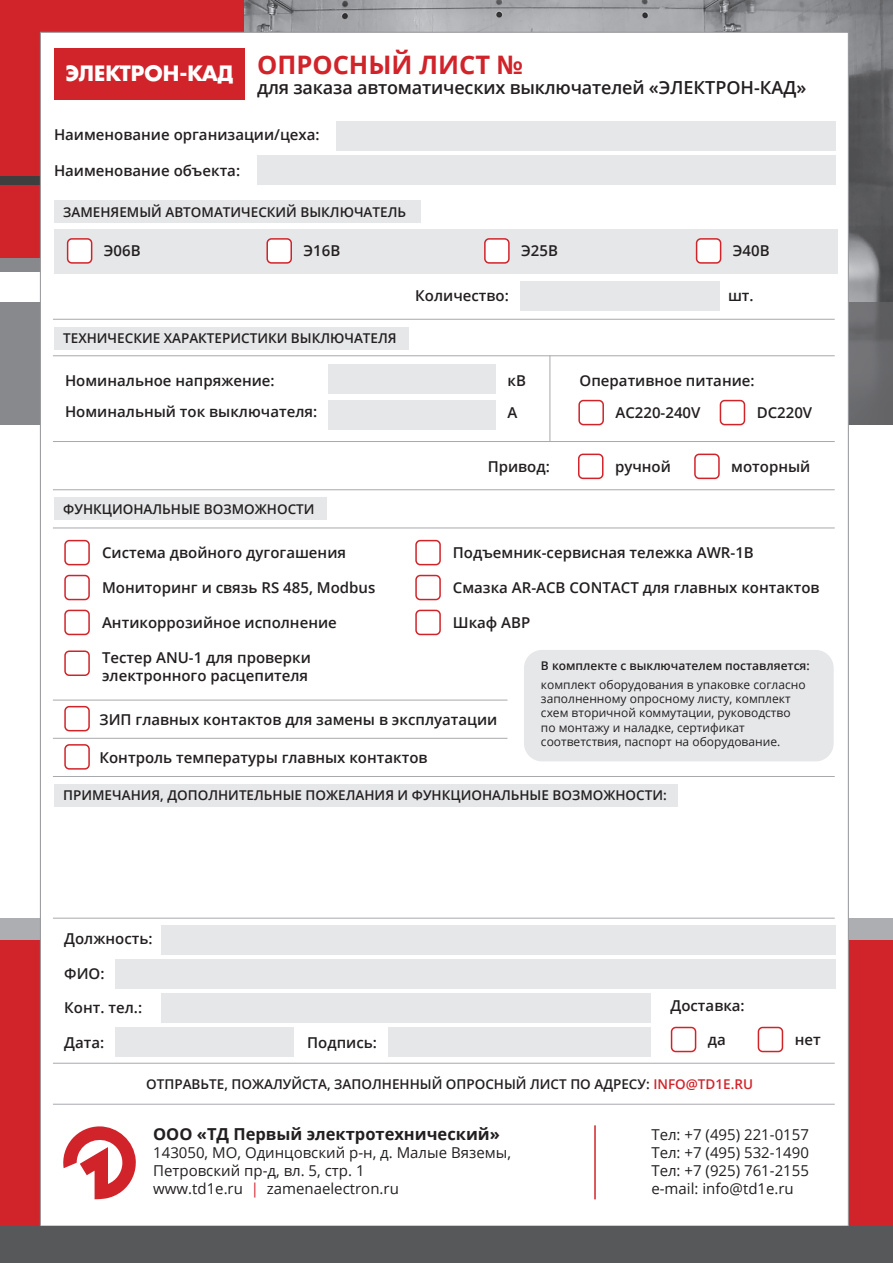
<style>
.page{position:relative;width:893px;height:1263px;background:#fff}
.page>*{position:absolute;margin:0;border:0;box-sizing:border-box;transform-origin:0 0}
.t1{font:700 25.5px "Open Sans";color:#d1232a}
.t2{font:700 20.7px "AG Fatum C";color:#fff}
.t3{font:600 18px "Open Sans";letter-spacing:-.01em;color:#231f20}
.t4{font:700 16.5px "Open Sans";color:#231f20}
.t5{font:600 15px/31.5px "Open Sans";color:#231f20}
.t6{font:15px/18px "Open Sans";color:#231f20}
.t7{font:600 13.5px "Open Sans";color:#231f20}
.t8{font:12px/14.4px "Open Sans";color:#231f20}
.t9{font:600 12px "Open Sans";color:#231f20}
.s1{color:#d1232a}
</style>
<div class="page">
<hr style="left:892px;top:411px;width:1px;height:852px;background:#d1232a">
<hr style="left:889px;top:657px;width:4px;height:74px;background:#fff">
<div style="left:0;top:929px;width:893px;height:334px;background:#d1232a"></div>
<div style="left:0;top:0;width:245px;height:263px;background:#d1232a"></div>
<div style="left:0;top:258px;width:122px;height:166px;background:#87898c"></div>
<div style="left:0;top:273px;width:185px;height:29px;background:#fff"></div>
<div style="left:0;top:918px;width:893px;height:22px;background:#adaeb2"></div>
<div style="left:0;top:176px;width:893px;height:9px;background:#3e3e3f"></div>
<img style="left:245px;top:0;width:648px;height:302px">
<svg style="left:849px;top:302px;width:44px;height:122px;background:#6a6a6d"></svg>
<div style="left:40px;top:32px;width:809px;height:1194px;background:#fff;border:1px solid #939598"></div>
<svg style="left:63px;top:1126px;width:73px;height:73px"></svg>
<hr style="left:594px;top:1125px;width:2px;height:74px;background:#d1232a">
<div style="left:54px;top:48px;width:191px;height:52px;background:#d1232a"></div>
<div style="left:336px;top:121px;width:500px;height:30px;background:#e6e7e9"></div>
<div style="left:257px;top:155px;width:579px;height:30px;background:#e6e7e9"></div>
<div style="left:520px;top:281px;width:199px;height:30px;background:#e6e7e9"></div>
<hr style="left:53px;top:355px;width:782px;height:1px;background:#a8a9ad">
<hr style="left:53px;top:528px;width:782px;height:1px;background:#a8a9ad">
<hr style="left:53px;top:738px;width:454px;height:1px;background:#a8a9ad">
<hr style="left:53px;top:776px;width:782px;height:1px;background:#a8a9ad">
<hr style="left:53px;top:918px;width:782px;height:1px;background:#a8a9ad">
<hr style="left:53px;top:1063px;width:782px;height:1px;background:#a8a9ad">
<hr style="left:53px;top:1104px;width:782px;height:1px;background:#a8a9ad">
<hr style="left:53px;top:319px;width:782px;height:1px;background:#a8a9ad">
<hr style="left:53px;top:441px;width:782px;height:1px;background:#a8a9ad">
<hr style="left:53px;top:489px;width:782px;height:1px;background:#a8a9ad">
<hr style="left:53px;top:700px;width:454px;height:1px;background:#a8a9ad">
<hr style="left:550px;top:355px;width:1px;height:86px;background:#a8a9ad">
<div style="left:54px;top:327px;width:355px;height:23px;background:#e6e7e9"></div>
<div style="left:54px;top:497px;width:272px;height:23px;background:#e6e7e9"></div>
<div style="left:54px;top:200px;width:367px;height:23px;background:#e6e7e9"></div>
<div style="left:54px;top:784px;width:623px;height:23px;background:#e6e7e9"></div>
<div style="left:328px;top:364px;width:168px;height:30px;background:#e6e7e9"></div>
<div style="left:328px;top:400px;width:168px;height:30px;background:#e6e7e9"></div>
<div style="left:578px;top:400px;width:26px;height:25px;border:2px solid #d1232a;border-radius:4px"></div>
<div style="left:720px;top:400px;width:25px;height:25px;border:2px solid #d1232a;border-radius:4px"></div>
<div style="left:578px;top:454px;width:25px;height:25px;border:2px solid #d1232a;border-radius:4px"></div>
<div style="left:694px;top:454px;width:26px;height:25px;border:2px solid #d1232a;border-radius:4px"></div>
<div style="left:671px;top:1027px;width:25px;height:25px;border:2px solid #d1232a;border-radius:4px"></div>
<div style="left:758px;top:1027px;width:25px;height:25px;border:2px solid #d1232a;border-radius:4px"></div>
<div style="left:64px;top:540px;width:26px;height:25px;border:2px solid #d1232a;border-radius:4px"></div>
<div style="left:415px;top:540px;width:26px;height:25px;border:2px solid #d1232a;border-radius:4px"></div>
<div style="left:415px;top:575px;width:26px;height:25px;border:2px solid #d1232a;border-radius:4px"></div>
<div style="left:415px;top:610px;width:26px;height:25px;border:2px solid #d1232a;border-radius:4px"></div>
<div style="left:64px;top:575px;width:26px;height:25px;border:2px solid #d1232a;border-radius:4px"></div>
<div style="left:64px;top:610px;width:26px;height:25px;border:2px solid #d1232a;border-radius:4px"></div>
<div style="left:64px;top:650px;width:26px;height:26px;border:2px solid #d1232a;border-radius:4px"></div>
<div style="left:64px;top:706px;width:26px;height:25px;border:2px solid #d1232a;border-radius:4px"></div>
<div style="left:64px;top:744px;width:26px;height:26px;border:2px solid #d1232a;border-radius:4px"></div>
<div style="left:524px;top:650px;width:310px;height:111px;background:#e6e7e9;border-radius:18px"></div>
<div style="left:162px;top:925px;width:674px;height:30px;background:#e6e7e9"></div>
<div style="left:115px;top:959px;width:721px;height:29px;background:#e6e7e9"></div>
<div style="left:162px;top:993px;width:489px;height:29px;background:#e6e7e9"></div>
<div style="left:115px;top:1027px;width:179px;height:29px;background:#e6e7e9"></div>
<div style="left:388px;top:1027px;width:263px;height:29px;background:#e6e7e9"></div>
<div style="left:54px;top:229px;width:784px;height:45px;background:#e6e7e9"></div>
<div style="left:68px;top:239px;width:24px;height:24px;background:#fff;border-radius:4px"></div>
<div style="left:67px;top:238px;width:25px;height:26px;border:2px solid #d1232a;border-radius:4px"></div>
<div style="left:267px;top:239px;width:24px;height:24px;background:#fff;border-radius:4px"></div>
<div style="left:266px;top:238px;width:26px;height:26px;border:2px solid #d1232a;border-radius:4px"></div>
<div style="left:485px;top:239px;width:24px;height:24px;background:#fff;border-radius:4px"></div>
<div style="left:484px;top:238px;width:26px;height:26px;border:2px solid #d1232a;border-radius:4px"></div>
<div style="left:697px;top:239px;width:24px;height:24px;background:#fff;border-radius:4px"></div>
<div style="left:696px;top:238px;width:25px;height:26px;border:2px solid #d1232a;border-radius:4px"></div>
<div style="left:0;top:1226px;width:893px;height:37px;background:#57585a"></div>
<p class="t1" style="left:257px;top:46px;width:267px">ОПРОСНЫЙ ЛИСТ №</p>
<p class="t2" style="left:65px;top:59px;width:169px">ЭЛЕКТРОН-КАД</p>
<p class="t3" style="left:257px;top:75px;width:551px">для заказа автоматических выключателей «ЭЛЕКТРОН-КАД»</p>
<p class="t5" style="left:54px;top:119px;width:267px">Наименование организации/цеха:</p>
<p class="t5" style="left:54px;top:154px;width:188px">Наименование объекта:</p>
<p class="t7" style="left:63px;top:202px;width:344px">ЗАМЕНЯЕМЫЙ АВТОМАТИЧЕСКИЙ ВЫКЛЮЧАТЕЛЬ</p>
<p class="t5" style="left:104px;top:235px;width:38px">Э06В</p>
<p class="t5" style="left:304px;top:235px;width:38px">Э16В</p>
<p class="t5" style="left:521px;top:235px;width:38px">Э25В</p>
<p class="t5" style="left:733px;top:235px;width:38px">Э40В</p>
<p class="t7" style="left:63px;top:329px;width:335px">ТЕХНИЧЕСКИЕ ХАРАКТЕРИСТИКИ ВЫКЛЮЧАТЕЛЯ</p>
<p class="t5" style="left:415px;top:280px;width:95px">Количество:</p>
<p class="t5" style="left:728px;top:280px;width:27px">шт.</p>
<p class="t5" style="left:65px;top:364px;width:254px">Номинальное напряжение:<br>Номинальный ток выключателя:</p>
<p class="t5" style="left:507px;top:364px;width:20px">кВ</p>
<p class="t5" style="left:580px;top:364px;width:177px">Оперативное питание:</p>
<p class="t5" style="left:507px;top:396px;width:11px">А</p>
<p class="t5" style="left:615px;top:396px;width:86px">AC220-240V</p>
<p class="t5" style="left:757px;top:396px;width:57px">DC220V</p>
<p class="t7" style="left:63px;top:499px;width:253px">ФУНКЦИОНАЛЬНЫЕ ВОЗМОЖНОСТИ</p>
<p class="t5" style="left:488px;top:450px;width:64px">Привод:</p>
<p class="t5" style="left:615px;top:450px;width:57px">ручной</p>
<p class="t5" style="left:731px;top:450px;width:81px">моторный</p>
<p class="t5" style="left:102px;top:536px;width:246px">Система двойного дугогашения</p>
<p class="t5" style="left:102px;top:571px;width:275px">Мониторинг и связь RS 485, Modbus</p>
<p class="t5" style="left:102px;top:606px;width:236px">Антикоррозийное исполнение</p>
<p class="t5" style="left:102px;top:648px;width:210px;line-height:18px">Тестер ANU-1 для проверки электронного расцепителя</p>
<p class="t5" style="left:453px;top:536px;width:302px">Подъемник-сервисная тележка AWR-1B</p>
<p class="t5" style="left:453px;top:571px;width:368px">Смазка AR-ACB CONTACT для главных контактов</p>
<p class="t5" style="left:453px;top:606px;width:79px">Шкаф АВР</p>
<p class="t9" style="left:541px;top:657px;width:270px">В комплекте с выключателем поставляется:</p>
<p class="t8" style="left:541px;top:677px;width:266px">комплект оборудования в упаковке согласно заполненному опросному листу, комплект схем вторичной коммутации, руководство по монтажу и наладке, сертификат соответствия, паспорт на оборудование.</p>
<p class="t5" style="left:100px;top:703px;width:399px">ЗИП главных контактов для замены в эксплуатации</p>
<p class="t5" style="left:100px;top:742px;width:330px">Контроль температуры главных контактов</p>
<p class="t7" style="left:63px;top:786px;width:605px">ПРИМЕЧАНИЯ, ДОПОЛНИТЕЛЬНЫЕ ПОЖЕЛАНИЯ И ФУНКЦИОНАЛЬНЫЕ ВОЗМОЖНОСТИ:</p>
<p class="t5" style="left:64px;top:923px;width:90px">Должность:</p>
<p class="t5" style="left:64px;top:957px;width:42px">ФИО:</p>
<p class="t5" style="left:64px;top:992px;width:79px">Конт. тел.:</p>
<p class="t5" style="left:64px;top:1026px;width:42px">Дата:</p>
<p class="t5" style="left:307px;top:1026px;width:71px">Подпись:</p>
<p class="t5" style="left:670px;top:989px;width:76px">Доставка:</p>
<p class="t5" style="left:708px;top:1023px;width:19px">да</p>
<p class="t5" style="left:795px;top:1023px;width:28px">нет</p>
<p class="t7" style="left:146px;top:1075px;width:608px">ОТПРАВЬТЕ, ПОЖАЛУЙСТА, ЗАПОЛНЕННЫЙ ОПРОСНЫЙ ЛИСТ ПО АДРЕСУ: <span class="s1">INFO@TD1E.RU</span></p>
<p class="t4" style="left:153px;top:1122px;width:348px">ООО «ТД Первый электротехнический»</p>
<p class="t6" style="left:153px;top:1143px;width:359px">143050, МО, Одинцовский р-н, д. Малые Вяземы,<br>Петровский пр-д, вл. 5, стр. 1</p>
<p class="t6" style="left:153px;top:1179px;width:247px">www.td1e.ru <span class="s1">|</span> zamenaelectron.ru</p>
<p class="t6" style="left:651px;top:1125px;width:159px">Тел: +7 (495) 221-0157</p>
<p class="t6" style="left:651px;top:1143px;width:159px">Тел: +7 (495) 532-1490<br>Тел: +7 (925) 761-2155</p>
<p class="t6" style="left:651px;top:1179px;width:144px">e-mail: info@td1e.ru</p>
</div>
